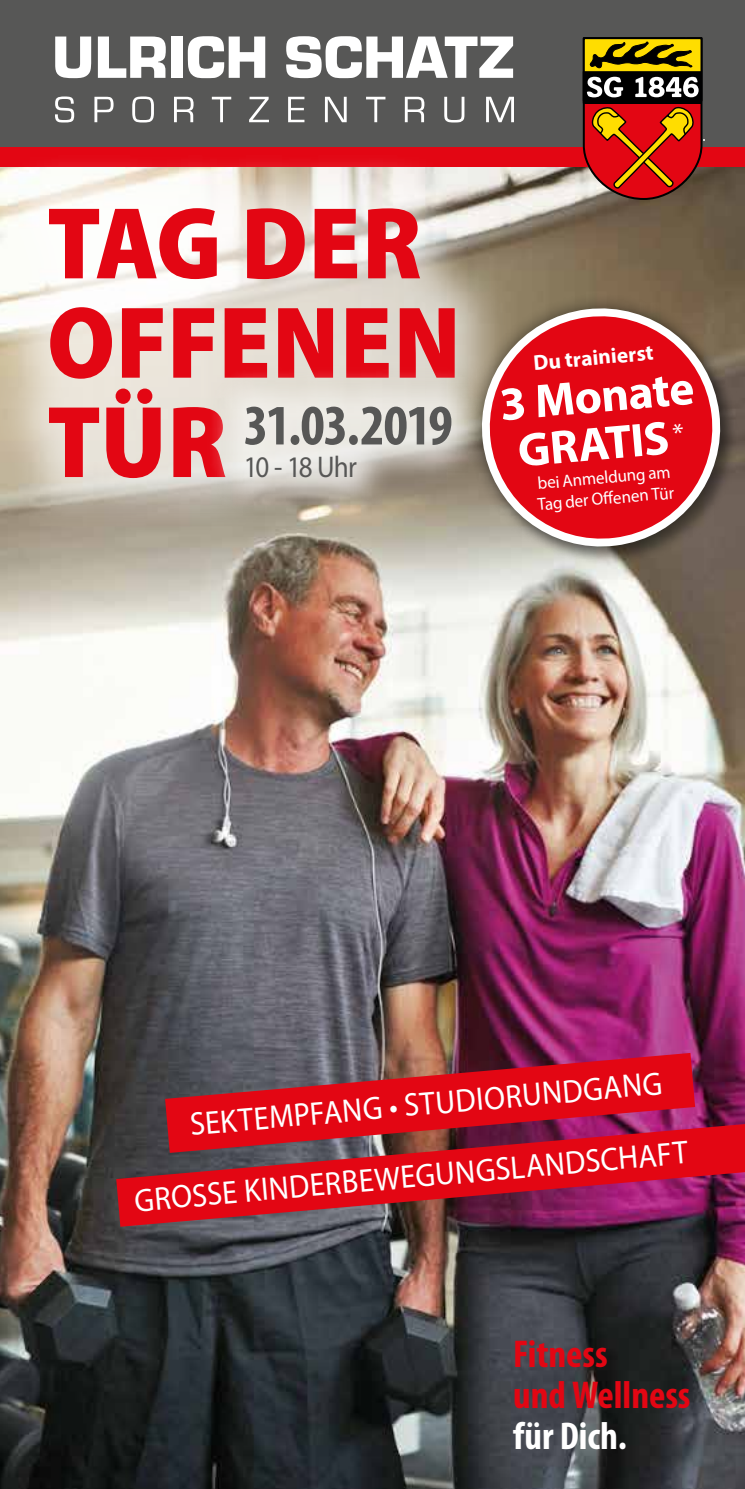
<style>
.page{position:relative;width:745px;height:1489px;background:#fff}
.page>*{position:absolute;margin:0;border:0;box-sizing:border-box;transform-origin:0 0}
.t1{font:900 semi-condensed 103px/99.2px "Myriad Pro";letter-spacing:.005em;color:#e30613}
.t2{font:700 condensed 57.5px "Myriad Pro";letter-spacing:-.03em;color:#575756}
.t3{font:700 47.5px/47.5px "Myriad Pro";color:#fff}
.t4{font:700 condensed 39px/41px "Myriad Pro";color:#e30613}
.t5{font:700 condensed 39px "Myriad Pro";color:#fff}
.t6{font:32.75px/71.2px "Myriad Pro";color:#fff;scale:.93 1}
.t7{font:30px "Myriad Pro";letter-spacing:-.055em;color:#575756;scale:.9 1}
.t8{font:700 21.5px "Myriad Pro";color:#fff}
.t9{font:17.5px/21px "Myriad Pro";color:#fff}
</style>
<div class="page">
<img style="left:0;top:167px;width:744px;height:1321px">
<div style="left:0;top:0;width:744px;height:156px;background:#575756"></div>
<div style="left:0;top:147px;width:744px;height:20px;background:#e30613"></div>
<svg style="left:55px;top:37px;width:36px;height:41px"></svg>
<svg style="left:98px;top:37px;width:68px;height:41px"></svg>
<div style="left:171px;top:37px;width:11px;height:41px;background:#fff"></div>
<svg style="left:188px;top:36px;width:77px;height:42px"></svg>
<svg style="left:286px;top:36px;width:226px;height:42px"></svg>
<svg style="left:55px;top:96px;width:19px;height:26px"></svg>
<svg style="left:94px;top:97px;width:19px;height:25px"></svg>
<svg style="left:132px;top:96px;width:22px;height:26px"></svg>
<svg style="left:174px;top:97px;width:19px;height:25px"></svg>
<svg style="left:212px;top:97px;width:19px;height:25px"></svg>
<svg style="left:249px;top:97px;width:20px;height:25px"></svg>
<svg style="left:288px;top:97px;width:16px;height:25px"></svg>
<svg style="left:325px;top:97px;width:21px;height:25px"></svg>
<svg style="left:366px;top:97px;width:19px;height:25px"></svg>
<svg style="left:404px;top:97px;width:20px;height:25px"></svg>
<svg style="left:444px;top:97px;width:20px;height:25px"></svg>
<svg style="left:486px;top:97px;width:27px;height:25px"></svg>
<svg style="left:450px;top:276px;width:294px;height:302px;background:#8b8070"></svg>
<svg style="left:478px;top:305px;width:244px;height:245px;background:#ce2f35"></svg>
<svg style="left:582px;top:37px;width:121px;height:163px;background:#a14a1e"></svg>
<div style="left:0;top:151px;width:511px;height:383px;background:#fff;opacity:.63"></div>
<svg style="left:165px;top:1052px;width:529px;height:71px;background:#b6202f"></svg>
<svg style="left:116px;top:1123px;width:628px;height:103px;background:#ab1b31"></svg>
<div style="left:205px;top:366px;width:286px;height:151px;background:#fff;opacity:.75"></div>
<h1 class="t1" style="left:47px;top:195px;width:415px">TAG DER<br>OFFENEN<br>TÜR</h1>
<h2 class="t2" style="left:243px;top:393px;width:210px">31.03.2019</h2>
<p class="t7" style="left:243px;top:448px;width:127px">10 - 18 Uhr</p>
<p class="t8" style="left:532px;top:349px;width:122px;rotate:-5deg">Du trainierst</p>
<h3 class="t3" style="left:497px;top:379px;width:196px;rotate:-5deg">3 Monate<br>GRATIS <sup>*</sup></h3>
<p class="t9" style="left:534px;top:472px;width:138px;rotate:-5deg">bei Anmeldung am<br>Tag der Off enen Tür</p>
<p class="t6" style="left:125px;top:1093px;width:598px;text-indent:62px;rotate:-5deg">SEKTEMPFANG • STUDIORUNDGANG<br>GROSSE KINDERBEWEGUNGSLANDSCHAFT</p>
<p class="t4" style="left:513px;top:1333px;width:179px">Fitness<br>und Wellness</p>
<p class="t5" style="left:513px;top:1413px;width:115px">für Dich.</p>
</div>
